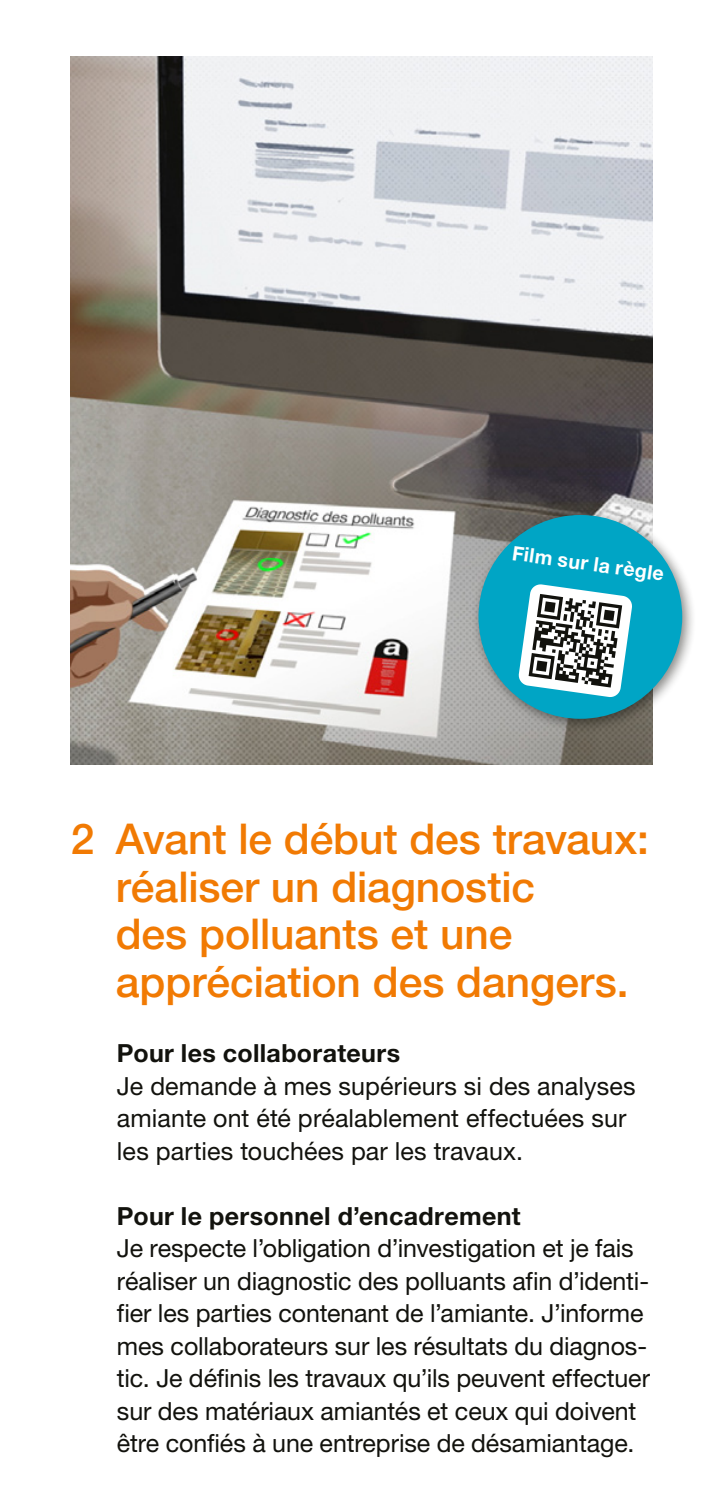
<style>
.page{position:relative;width:723px;height:1489px;background:#fff}
.page>*{position:absolute;margin:0;border:0;box-sizing:border-box;transform-origin:0 0}
.t1{font:500 42.5px/47.5px "Helvetica Neue LT Std";color:#f17a03}
.t2{font:25px/32.5px "Helvetica Neue LT Std";letter-spacing:-.005em;color:#12120d}
.t3{font:700 25px "Helvetica Neue LT Std";letter-spacing:.015em;color:#12120d}
.t4{font:700 20px "Helvetica Neue LT Std";color:#fff}
</style>
<div class="page">
<img style="left:71px;top:57px;width:581px;height:707px">
<div style="left:471px;top:507px;width:226px;height:226px;background:#12120d;opacity:.5"></div>
<div style="left:478px;top:515px;width:204px;height:203px;background:#00a5c5;border-radius:50%"></div>
<svg style="left:518px;top:584px;width:114px;height:113px"></svg>
<p class="t4" style="left:514px;top:540px;width:155px;rotate:8deg">Film sur la règle</p>
<h1 class="t1" style="left:116px;top:815px;width:535px;text-indent:-45px">2 Avant le début des travaux: réaliser un diagnostic<br>des polluants et une appréciation des dangers.</h1>
<p class="t3" style="left:117px;top:1037px;width:285px">Pour les collaborateurs</p>
<p class="t2" style="left:117px;top:1068px;width:520px">Je demande à mes supérieurs si des analyses amiante ont été préalablement effectuées sur les parties touchées par les travaux.</p>
<p class="t3" style="left:117px;top:1200px;width:405px">Pour le personnel d’encadrement</p>
<p class="t2" style="left:117px;top:1231px;width:535px">Je respecte l’obligation d’investigation et je fais réaliser un diagnostic des polluants afin d’identi&shy;fier les parties contenant de l’amiante. J’informe mes collaborateurs sur les résultats du diagnos&shy;tic. Je définis les travaux qu’ils peuvent effectuer sur des matériaux amiantés et ceux qui doivent être confiés à une entreprise de désamiantage.</p>
</div>
